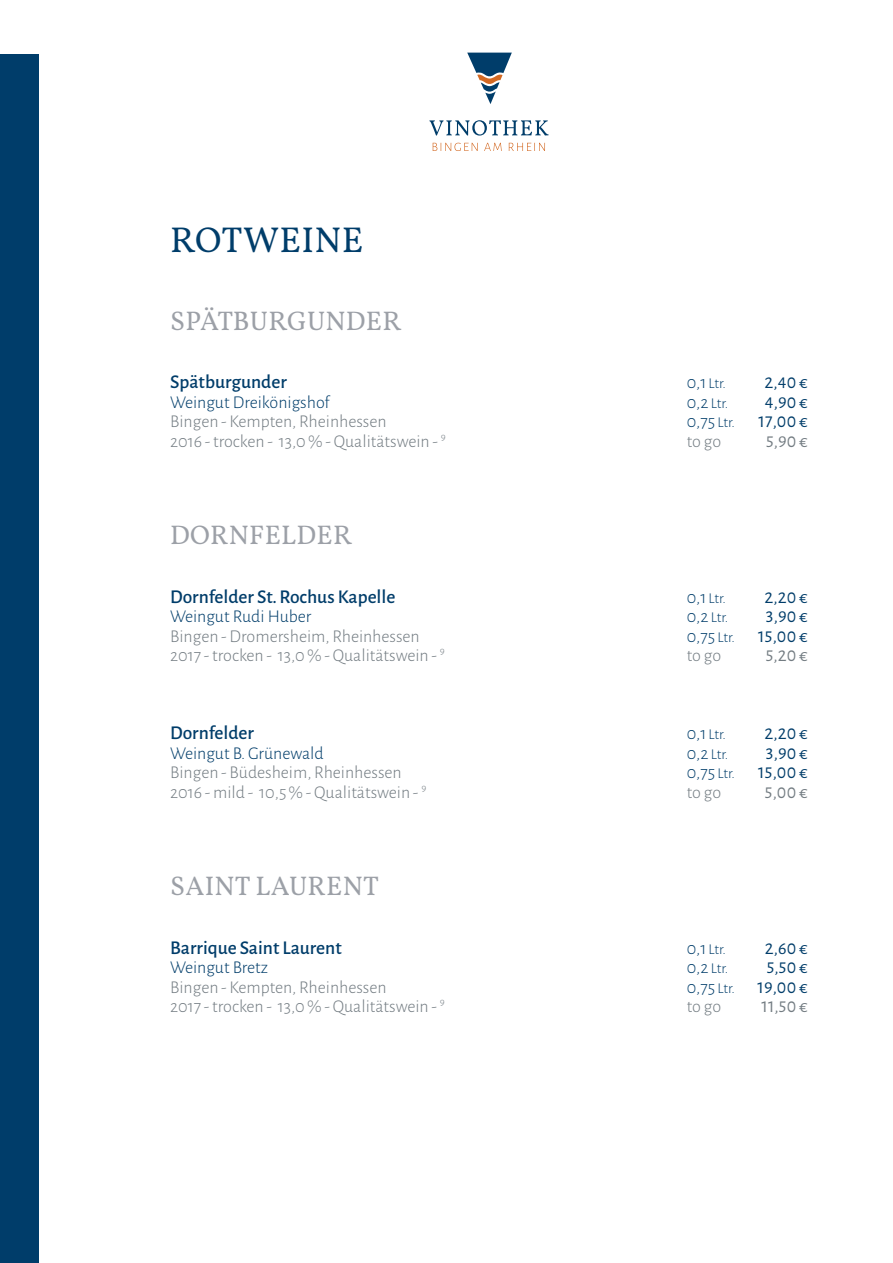
<style>
.page{position:relative;width:893px;height:1263px;background:#fff}
.page>*{position:absolute;margin:0;border:0;box-sizing:border-box;transform-origin:0 0}
.t1{font:36px "Vollkorn";letter-spacing:.01em;color:#003d6a}
.t2{font:27px "Vollkorn";letter-spacing:.01em;color:#9ca0a7}
.t3{font:500 19.5px "Alegreya Sans";color:#003d6a}
.t4{font:300 18px/19.5px "Alegreya Sans";color:#737c82}
.t5{font:300 18px/19.5px "Alegreya Sans";color:#003d6a}
.t6{font:18px/19.5px "Alegreya Sans";letter-spacing:.015em;color:#003d6a;text-align:center}
.t7{font:18px "Alegreya Sans";letter-spacing:.015em;color:#737c82}
.t8{font:300 15px/19.5px "Alegreya Sans";letter-spacing:-.005em;color:#003d6a}
.s1{font-size:18px}
.s2{font-size:15px}
.s3{color:#737c82}
</style>
<div class="page">
<div style="left:0;top:54px;width:38px;height:1209px;background:#003d6a"></div>
<svg style="left:467px;top:53px;width:45px;height:51px"></svg>
<svg style="left:429px;top:120px;width:120px;height:16px"></svg>
<svg style="left:433px;top:143px;width:45px;height:8px"></svg>
<svg style="left:484px;top:143px;width:18px;height:8px"></svg>
<svg style="left:509px;top:143px;width:36px;height:8px"></svg>
<h1 class="t1" style="left:170px;top:213px;width:195px">ROTWEINE</h1>
<h2 class="t2" style="left:170px;top:300px;width:232px">SPÄTBURGUNDER</h2>
<p class="t3" style="left:170px;top:368px;width:118px">Spätburgunder</p>
<p class="t5" style="left:170px;top:392px;width:161px">Weingut Dreikönigshof</p>
<p class="t4" style="left:170px;top:411px;width:277px">Bingen - Kempten, Rheinhessen<br>2016 - trocken - 13,0% - Qualitätswein - <sup>9</sup></p>
<h2 class="t2" style="left:170px;top:515px;width:183px">DORNFELDER</h2>
<p class="t3" style="left:170px;top:583px;width:227px">Dornfelder St. Rochus Kapelle</p>
<p class="t5" style="left:170px;top:606px;width:143px">Weingut Rudi Huber</p>
<p class="t4" style="left:170px;top:626px;width:276px">Bingen - Dromersheim, Rheinhessen<br>2017 - trocken - 13,0% - Qualitätswein - <sup>9</sup></p>
<p class="t3" style="left:170px;top:719px;width:85px">Dornfelder</p>
<p class="t5" style="left:170px;top:743px;width:155px">Weingut B. Grünewald</p>
<p class="t4" style="left:170px;top:762px;width:258px">Bingen - Büdesheim, Rheinhessen<br>2016 - mild - 10,5% - Qualitätswein - <sup>9</sup></p>
<h2 class="t2" style="left:170px;top:866px;width:210px">SAINT LAURENT</h2>
<p class="t3" style="left:170px;top:934px;width:173px">Barrique Saint Laurent</p>
<p class="t5" style="left:170px;top:957px;width:99px">Weingut Bretz</p>
<p class="t4" style="left:170px;top:977px;width:276px">Bingen - Kempten, Rheinhessen<br>2017 - trocken - 13,0% - Qualitätswein - <sup>9</sup></p>
<p class="t8" style="left:687px;top:373px;width:43px"><span class="s1">0,1</span> Ltr.<br><span class="s1">0,2</span> Ltr.</p>
<p class="t5" style="left:687px;top:411px;width:50px">0,75 <span class="s2">Ltr. </span><span class="s3">to go</span></p>
<p class="t6" style="left:758px;top:372px;width:51px">2,40 €<br>4,90 €<br>17,00 €</p>
<p class="t7" style="left:766px;top:429px;width:43px">5,90 €</p>
<p class="t8" style="left:687px;top:588px;width:43px"><span class="s1">0,1</span> Ltr.<br><span class="s1">0,2</span> Ltr.</p>
<p class="t5" style="left:687px;top:626px;width:50px">0,75 <span class="s2">Ltr. </span><span class="s3">to go</span></p>
<p class="t6" style="left:758px;top:586px;width:51px">2,20 €<br>3,90 €<br>15,00 €</p>
<p class="t7" style="left:766px;top:643px;width:44px">5,20 €</p>
<p class="t8" style="left:687px;top:724px;width:43px"><span class="s1">0,1</span> Ltr.<br><span class="s1">0,2</span> Ltr.</p>
<p class="t5" style="left:687px;top:762px;width:50px">0,75 <span class="s2">Ltr. </span><span class="s3">to go</span></p>
<p class="t6" style="left:758px;top:723px;width:51px">2,20 €<br>3,90 €<br>15,00 €</p>
<p class="t7" style="left:765px;top:780px;width:44px">5,00 €</p>
<p class="t8" style="left:687px;top:939px;width:43px"><span class="s1">0,1</span> Ltr.<br><span class="s1">0,2</span> Ltr.</p>
<p class="t5" style="left:687px;top:977px;width:50px">0,75 <span class="s2">Ltr. </span><span class="s3">to go</span></p>
<p class="t6" style="left:757px;top:937px;width:52px">2,60 €<br>5,50 €<br>19,00 €</p>
<p class="t7" style="left:761px;top:994px;width:48px">11,50 €</p>
</div>
